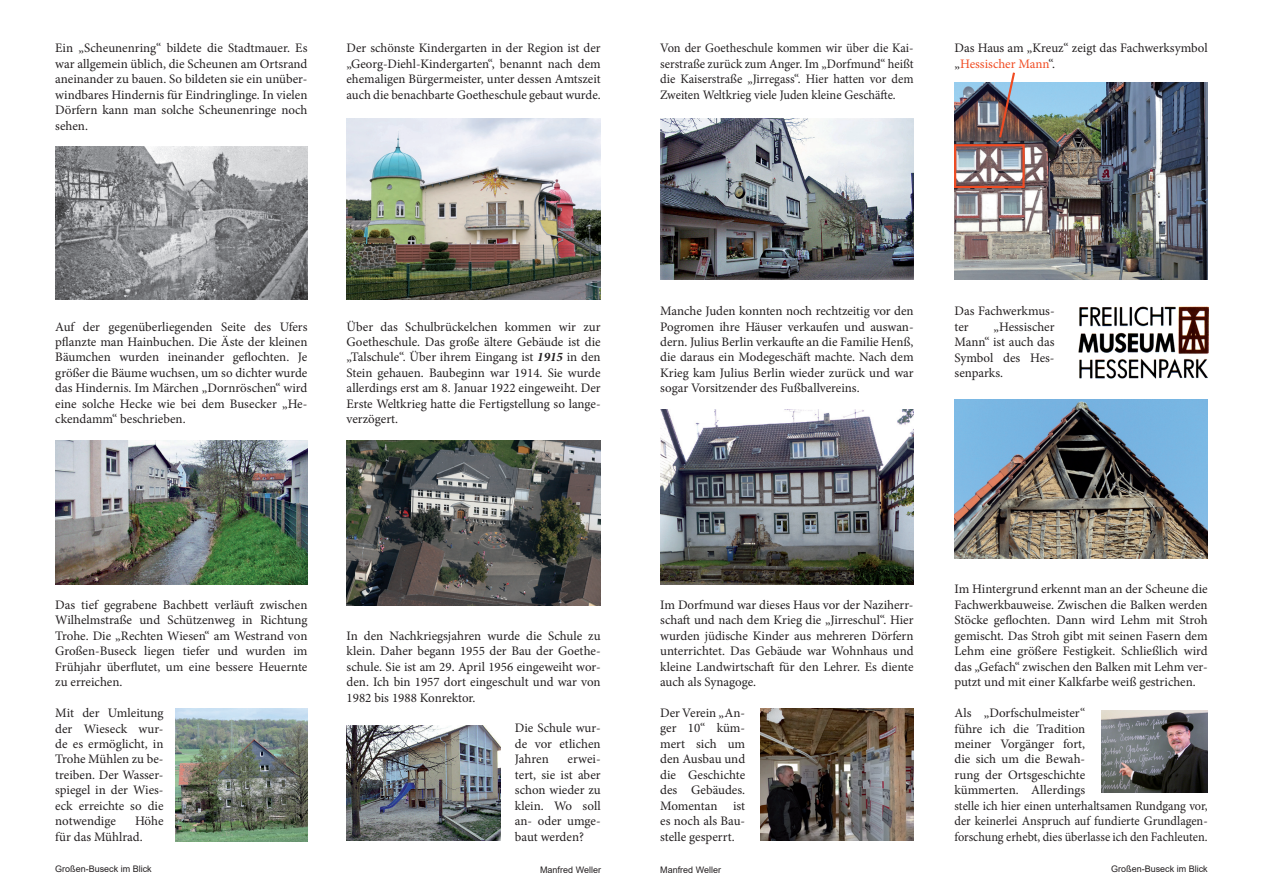
<style>
.page{position:relative;width:1263px;height:893px;background:#fff}
.page>*{position:absolute;margin:0;border:0;box-sizing:border-box;transform-origin:0 0}
.t1{font:condensed 33px "Tw Cen";color:#231f20}
.t2{font:condensed 21px "Tw Cen";color:#231f20}
.t3{font:12.9px/15.5px "Minion Pro";color:#231f20;text-align:justify}
.t4{font:12.9px/15.5px "Minion Pro";color:#231f20;text-align:justify;scale:.96 1}
.t5{font:9px "Arial";color:#231f20}
.s1{color:#f04b22}
.s2{font-weight:700;font-style:italic}
</style>
<div class="page">
<img style="left:954px;top:400px;width:253px;height:159px">
<img style="left:55px;top:147px;width:252px;height:153px">
<img style="left:55px;top:441px;width:252px;height:143px">
<img style="left:175px;top:708px;width:132px;height:133px">
<img style="left:346px;top:119px;width:255px;height:181px">
<img style="left:347px;top:441px;width:253px;height:165px">
<img style="left:346px;top:725px;width:154px;height:116px">
<img style="left:660px;top:119px;width:253px;height:160px">
<img style="left:660px;top:409px;width:253px;height:175px">
<img style="left:760px;top:708px;width:153px;height:133px">
<img style="left:954px;top:83px;width:253px;height:196px">
<div style="left:954px;top:144px;width:71px;height:44px;border:2px solid #f04b22"></div>
<svg style="left:997px;top:72px;width:19px;height:68px"></svg>
<img style="left:1078px;top:307px;width:130px;height:71px">
<img style="left:1101px;top:710px;width:106px;height:82px">
<p class="t3" style="left:55px;top:41px;width:254px">Ein „Scheunenring“ bildete die Stadtmauer. Es war allgemein üblich, die Scheunen am Ortsrand aneinander zu bauen. So bildeten sie ein unüber&shy;windbares Hindernis für Eindringlinge. In vielen Dörfern kann man solche Scheunenringe noch sehen.</p>
<p class="t3" style="left:347px;top:41px;width:256px">Der schönste Kindergarten in der Region ist der „Georg-Diehl-Kindergarten“, benannt nach dem ehemaligen Bürgermeister, unter dessen Amtszeit auch die benachbarte Goetheschule gebaut wurde.</p>
<h1 class="t1" style="left:445px;top:44px;width:147px">Großen-Buseck</h1>
<h2 class="t2" style="left:486px;top:82px;width:64px">Gemeinde</h2>
<p class="t4" style="left:660px;top:41px;width:265px">Von der Goetheschule kommen wir über die Kai&shy;serstraße zurück zum Anger. Im „Dorfmund“ heißt die Kaiserstraße „Jirregass“. Hier hatten vor dem Zweiten Weltkrieg viele Juden kleine Geschäfte.</p>
<p class="t3" style="left:954px;top:41px;width:255px">Das Haus am „Kreuz“ zeigt das Fachwerksymbol „<span class="s1">Hessischer Mann</span>“.</p>
<p class="t3" style="left:55px;top:319px;width:254px">Auf der gegenüberliegenden Seite des Ufers pflanzte man Hainbuchen. Die Äste der kleinen Bäumchen wurden ineinander geflochten. Je größer die Bäume wuchsen, um so dichter wurde das Hindernis. Im Märchen „Dornröschen“ wird eine solche Hecke wie bei dem Busecker „He&shy;ckendamm“ beschrieben.</p>
<p class="t3" style="left:347px;top:319px;width:256px">Über das Schulbrückelchen kommen wir zur Goetheschule. Das große ältere Gebäude ist die „Talschule“. Über ihrem Eingang ist <span class="s2">1915</span> in den Stein gehauen. Baubeginn war 1914. Sie wurde allerdings erst am 8. Januar 1922 eingeweiht. Der Erste Weltkrieg hatte die Fertigstellung so lange&shy;verzögert.</p>
<p class="t3" style="left:660px;top:303px;width:255px">Manche Juden konnten noch rechtzeitig vor den Pogromen ihre Häuser verkaufen und auswan&shy;dern. Julius Berlin verkaufte an die Familie Henß, die daraus ein Modegeschäft machte. Nach dem Krieg kam Julius Berlin wieder zurück und war sogar Vorsitzender des Fußballvereins.</p>
<p class="t3" style="left:954px;top:303px;width:102px">Das Fachwerkmus&shy;ter</p>
<p class="t3" style="left:954px;top:319px;width:102px;text-indent:39px">„Hessischer Mann“ ist auch das Symbol des Hes&shy;senparks.</p>
<p class="t3" style="left:55px;top:597px;width:254px">Das tief gegrabene Bachbett verläuft zwischen Wilhelmstraße und Schützenweg in Richtung Trohe. Die „Rechten Wiesen“ am Westrand von Großen-Buseck liegen tiefer und wurden im Frühjahr überflutet, um eine bessere Heuernte zu erreichen.</p>
<p class="t3" style="left:55px;top:705px;width:110px">Mit der Umleitung der Wieseck wur&shy;de es ermöglicht, in Trohe Mühlen zu be&shy;treiben. Der Wasser&shy;spiegel in der Wies&shy;eck erreichte so die notwendige</p>
<p class="t3" style="left:55px;top:813px;width:110px;text-indent:80px">Höhe für das Mühlrad.</p>
<p class="t3" style="left:347px;top:628px;width:256px">In den Nachkriegsjahren wurde die Schule zu klein. Daher begann 1955 der Bau der Goethe&shy;schule. Sie ist am 29. April 1956 eingeweiht wor&shy;den. Ich bin 1957 dort eingeschult und war von 1982 bis 1988 Konrektor.</p>
<p class="t3" style="left:515px;top:721px;width:87px">Die Schule wur&shy;de vor etlichen Jahren</p>
<p class="t3" style="left:515px;top:752px;width:87px;text-indent:53px">erwei&shy;tert, sie ist aber schon wieder zu klein. Wo soll an- oder umge&shy;baut werden?</p>
<p class="t3" style="left:660px;top:597px;width:255px">Im Dorfmund war dieses Haus vor der Naziherr&shy;schaft und nach dem Krieg die „Jirreschul“. Hier wurden jüdische Kinder aus mehreren Dörfern unterrichtet. Das Gebäude war Wohnhaus und kleine Landwirtschaft für den Lehrer. Es diente auch als Synagoge.</p>
<p class="t3" style="left:660px;top:705px;width:87px">Der Verein „An&shy;ger 10“ küm&shy;mert sich um den Ausbau und die Geschichte des Gebäudes.<br>Momentan ist es noch als Bau&shy;stelle gesperrt.</p>
<p class="t3" style="left:954px;top:582px;width:255px">Im Hintergrund erkennt man an der Scheune die Fachwerkbauweise. Zwischen die Balken werden Stöcke geflochten. Dann wird Lehm mit Stroh gemischt. Das Stroh gibt mit seinen Fasern dem Lehm eine größere Festigkeit. Schließlich wird das „Gefach“ zwischen den Balken mit Lehm ver&shy;putzt und mit einer Kalkfarbe weiß gestrichen.</p>
<p class="t3" style="left:954px;top:705px;width:255px;text-align:left">Als „Dorfschulmeister“<br>führe ich die Tradition<br>meiner Vorgänger fort,<br>die sich um die Bewah-<br>rung der Ortsgeschichte<br>kümmerten. Allerdings<br>stelle ich hier einen unterhaltsamen Rundgang vor, der keinerlei Anspruch auf fundierte Grundlagen&shy;forschung erhebt, dies überlasse ich den Fachleuten.</p>
<p class="t5" style="left:55px;top:862px;width:98px">Großen-Buseck im Blick</p>
<p class="t5" style="left:540px;top:864px;width:62px">Manfred Weller</p>
<p class="t5" style="left:660px;top:863px;width:62px">Manfred Weller</p>
<p class="t5" style="left:1111px;top:862px;width:98px">Großen-Buseck im Blick</p>
</div>
